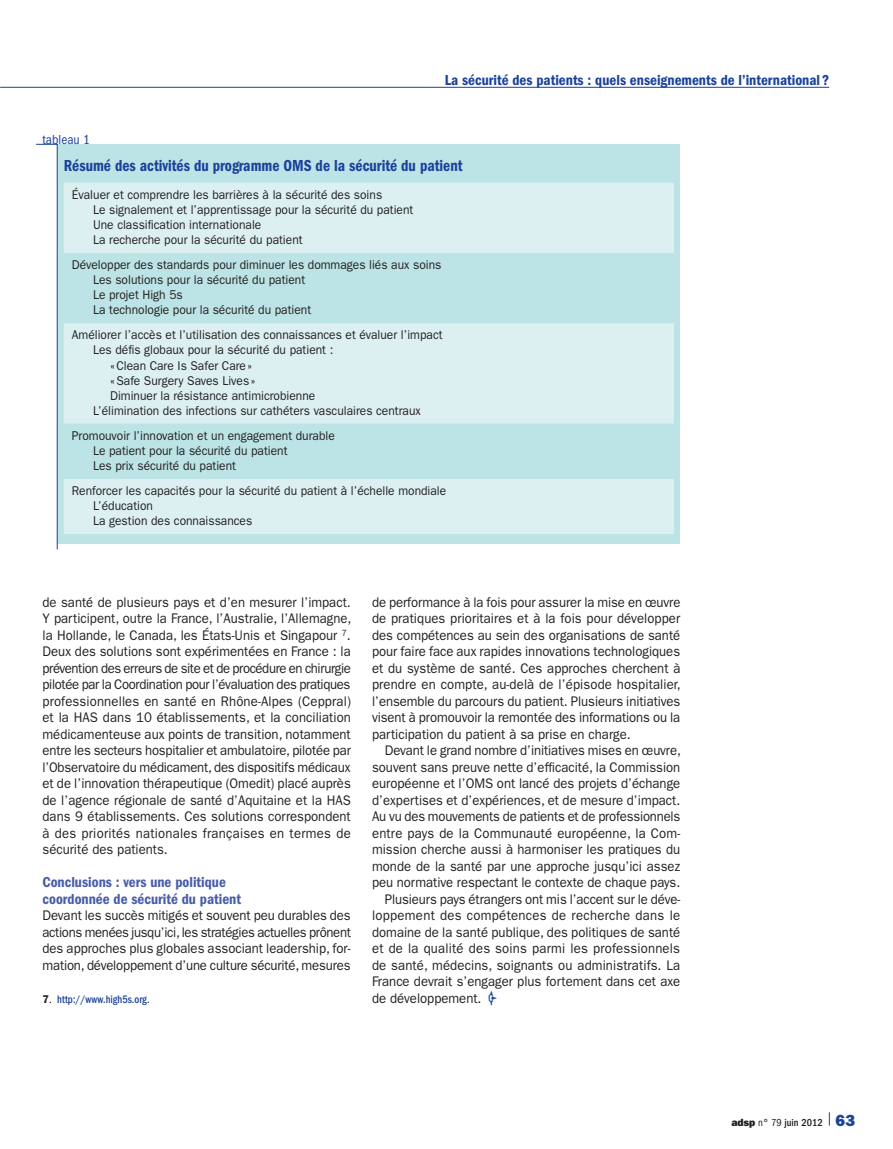
<style>
.page{position:relative;width:893px;height:1149px;background:#fff}
.page>*{position:absolute;margin:0;border:0;box-sizing:border-box;transform-origin:0 0}
.t1{font:16.5px "ITC Franklin Gothic Std Dm Cd";color:#1b4299;scale:.94 1}
.t2{font:15px "ITC Franklin Gothic Std Dm Cd";color:#1b4299}
.t3{font:15px/16.5px "ITC Franklin Gothic Std Dm Cd";color:#495da8}
.t4{font:13.95px/16.5px "ITC Franklin Gothic Std";color:#231f20;text-align:justify;scale:.94 1}
.t5{font:13.95px "ITC Franklin Gothic Std";letter-spacing:.02em;color:#231f20;scale:.94 1}
.t6{font:condensed 13.5px "ITC Franklin Gothic Std";color:#1b4299}
.t7{font:12.75px/15px "ITC Franklin Gothic Std";color:#231f20;scale:.94 1}
.t8{font:500 condensed 11.25px "ITC Franklin Gothic Std";color:#1b4299;scale:.94 1}
.t9{font:500 condensed 10.5px "ITC Franklin Gothic Std";color:#231f20}
.s1{font-weight:600;font-stretch:normal;color:#231f20}
.s2{font-weight:400;font-stretch:normal;color:#231f20}
.s3{font-family:"Ph Fpictos";font-weight:600;font-size:15px;color:#1b4299}
.s4{font-family:"ITC Franklin Gothic Std Hvy";font-weight:400;font-stretch:normal}
.s5{font-weight:400}
.s6{font-family:"ITC Franklin Gothic Std Hvy";font-weight:400;font-stretch:normal;font-size:16.2px;color:#1b4299}
</style>
<div class="page">
<hr style="left:0;top:87px;width:829px;height:1px;background:#1b4299">
<svg style="left:829px;top:1112px;width:1px;height:13px"></svg>
<div style="left:57px;top:144px;width:623px;height:399px;background:#bce3e5"></div>
<svg style="left:36px;top:144px;width:22px;height:405px"></svg>
<svg style="left:64px;top:183px;width:610px;height:351px;fill:#dcf0f1"></svg>
<p class="t2" style="left:445px;top:71px;width:386px">La sécurité des patients : quels enseignements de l’international ?</p>
<p class="t6" style="left:43px;top:132px;width:49px">tableau 1</p>
<p class="t1" style="left:64px;top:156px;width:426px">Résumé des activités du programme OMS de la sécurité du patient</p>
<p class="t7" style="left:93px;top:187px;width:342px;text-indent:-21px">Évaluer et comprendre les barrières à la sécurité des soins<br>Le signalement et l’apprentissage pour la sécurité du patient Une classification internationale<br>La recherche pour la sécurité du patient</p>
<p class="t7" style="left:93px;top:257px;width:372px;text-indent:-21px">Développer des standards pour diminuer les dommages liés aux soins Les solutions pour la sécurité du patient<br>Le projet High 5s<br>La technologie pour la sécurité du patient</p>
<p class="t7" style="left:72px;top:327px;width:396px">Améliorer l’accès et l’utilisation des connaissances et évaluer l’impact</p>
<p class="t7" style="left:93px;top:342px;width:257px">Les défis globaux pour la sécurité du patient :</p>
<p class="t7" style="left:110px;top:357px;width:153px">«Clean Care Is Safer Care»</p>
<p class="t7" style="left:110px;top:372px;width:156px">«Safe Surgery Saves Lives»</p>
<p class="t7" style="left:110px;top:387px;width:220px">Diminuer la résistance antimicrobienne</p>
<p class="t7" style="left:93px;top:402px;width:350px">L’élimination des infections sur cathéters vasculaires centraux</p>
<p class="t7" style="left:93px;top:428px;width:259px;text-indent:-21px">Promouvoir l’innovation et un engagement durable<br>Le patient pour la sécurité du patient<br>Les prix sécurité du patient</p>
<p class="t7" style="left:93px;top:483px;width:377px;text-indent:-21px">Renforcer les capacités pour la sécurité du patient à l’échelle mondiale<br>L’éducation<br>La gestion des connaissances</p>
<p class="t4" style="left:43px;top:593px;width:330px">de santé de plusieurs pays et d’en mesurer l’impact.<br>Y participent, outre la France, l’Australie, l’Allemagne, la Hollande, le Canada, les États-Unis et Singapour <sup>7</sup>.<br>Deux des solutions sont expérimentées en France : la prévention des erreurs de site et de procédure en chirurgie pilotée par la Coordination pour l’évaluation des pratiques professionnelles en santé en Rhône-Alpes (Ceppral) et la HAS dans 10 établissements, et la conciliation médicamenteuse aux points de transition, notamment entre les secteurs hospitalier et ambulatoire, pilotée par l’Observatoire du médicament, des dispositifs médicaux et de l’innovation thérapeutique (Omedit) placé auprès de l’agence régionale de santé d’Aquitaine et la HAS dans 9 établissements. Ces solutions correspondent à des priorités nationales françaises en termes de sécurité des patients.</p>
<p class="t3" style="left:43px;top:873px;width:200px">Conclusions : vers une politique coordonnée de sécurité du patient</p>
<p class="t4" style="left:43px;top:907px;width:330px">Devant les succès mitigés et souvent peu durables des actions menées jusqu’ici, les stratégies actuelles prônent des approches plus globales associant leadership, for&shy;mation, développement d’une culture sécurité, mesures</p>
<p class="t8" style="left:43px;top:992px;width:116px"><span class="s1">7</span><span class="s2">.</span> http://www.high5s.org<span class="s2">.</span></p>
<p class="t4" style="left:372px;top:593px;width:330px">de performance à la fois pour assurer la mise en œuvre de pratiques prioritaires et à la fois pour développer des compétences au sein des organisations de santé pour faire face aux rapides innovations technologiques et du système de santé. Ces approches cherchent à prendre en compte, au-delà de l’épisode hospitalier, l’ensemble du parcours du patient. Plusieurs initiatives visent à promouvoir la remontée des informations ou la participation du patient à sa prise en charge.</p>
<p class="t4" style="left:385px;top:742px;width:317px">Devant le grand nombre d’initiatives mises en œuvre,</p>
<p class="t4" style="left:372px;top:758px;width:329px">souvent sans preuve nette d’efficacité, la Commission</p>
<p class="t4" style="left:372px;top:775px;width:329px">européenne et l’OMS ont lancé des projets d’échange</p>
<p class="t4" style="left:372px;top:791px;width:329px">d’expertises et d’expériences, et de mesure d’impact.</p>
<p class="t4" style="left:372px;top:808px;width:329px">Au vu des mouvements de patients et de professionnels</p>
<p class="t4" style="left:372px;top:824px;width:329px">entre pays de la Communauté européenne, la Com-</p>
<p class="t4" style="left:372px;top:841px;width:329px">mission cherche aussi à harmoniser les pratiques du</p>
<p class="t4" style="left:372px;top:857px;width:329px">monde de la santé par une approche jusqu’ici assez</p>
<p class="t4" style="left:372px;top:874px;width:329px">peu normative respectant le contexte de chaque pays.</p>
<p class="t4" style="left:385px;top:890px;width:316px">Plusieurs pays étrangers ont mis l’accent sur le déve-</p>
<p class="t5" style="left:372px;top:907px;width:329px">loppement des compétences de recherche dans le</p>
<p class="t4" style="left:372px;top:923px;width:329px">domaine de la santé publique, des politiques de santé</p>
<p class="t4" style="left:372px;top:940px;width:329px">et de la qualité des soins parmi les professionnels</p>
<p class="t4" style="left:372px;top:956px;width:329px">de santé, médecins, soignants ou administratifs. La</p>
<p class="t4" style="left:372px;top:973px;width:329px">France devrait s’engager plus fortement dans cet axe</p>
<p class="t4" style="left:372px;top:989px;width:137px">de développement. <span class="s3">o</span></p>
<p class="t9" style="left:731px;top:1115px;width:125px"><span class="s4">adsp</span> <span class="s5">n° 79</span> juin 2012 <span class="s6">63</span></p>
</div>
